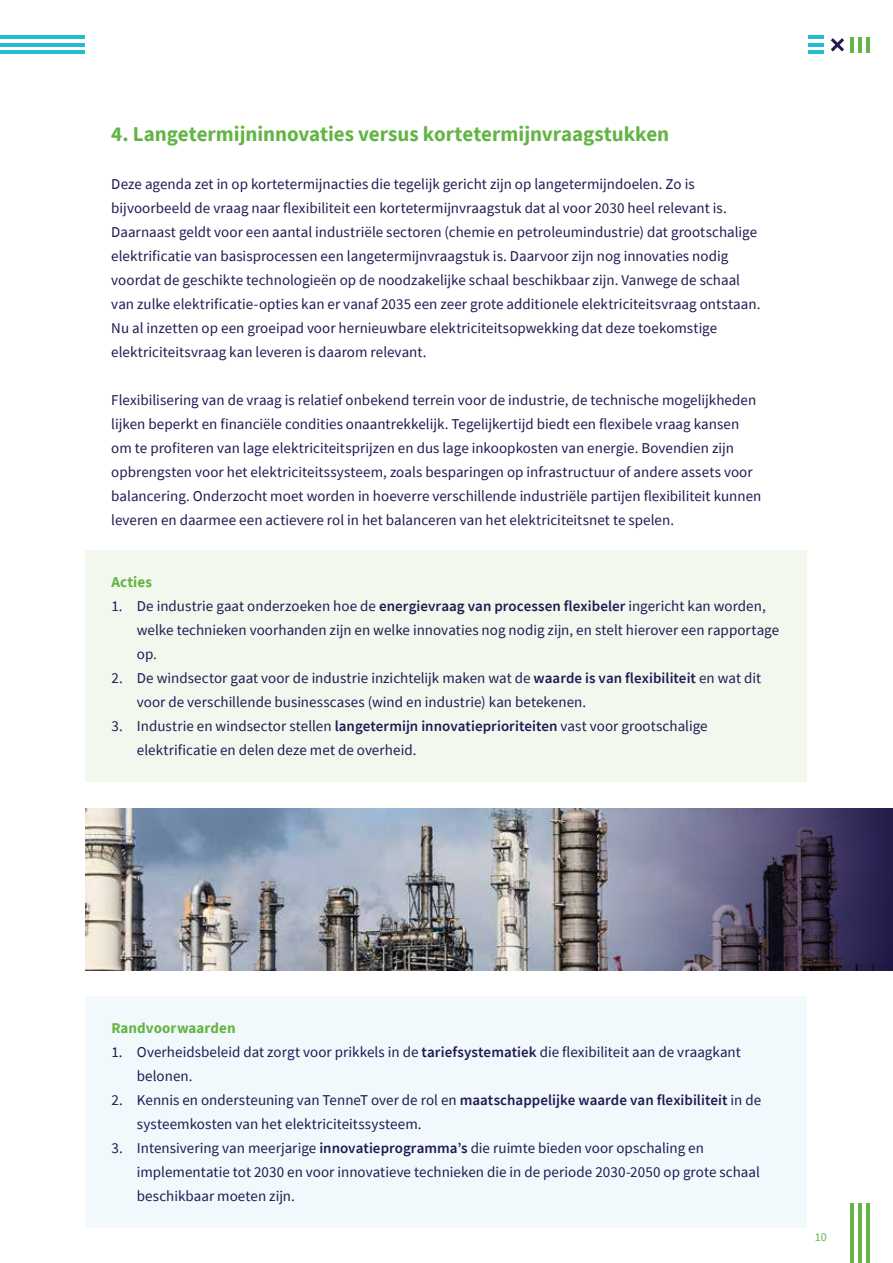
<style>
.page{position:relative;width:893px;height:1263px;background:#fff}
.page>*{position:absolute;margin:0;border:0;box-sizing:border-box;transform-origin:0 0}
.t1{font:700 21px "Source Sans Pro";color:#64b445}
.t2{font:15px/24px "Source Sans Pro";color:#221852}
.t3{font:700 15px "Source Sans Pro";letter-spacing:.005em;color:#64b445}
.t4{font:12px "Source Sans Pro";color:#64b445}
.s1{font-weight:600}
</style>
<div class="page">
<hr style="left:851px;top:37px;width:3px;height:15px;background:#64b445">
<hr style="left:859px;top:37px;width:3px;height:15px;background:#64b445">
<hr style="left:867px;top:37px;width:3px;height:15px;background:#64b445">
<hr style="left:808px;top:51px;width:15px;height:3px;background:#24b9d5">
<hr style="left:808px;top:43px;width:15px;height:3px;background:#24b9d5">
<hr style="left:808px;top:35px;width:15px;height:3px;background:#24b9d5">
<svg style="left:831px;top:38px;width:13px;height:13px"></svg>
<hr style="left:0;top:51px;width:85px;height:3px;background:#24b9d5">
<hr style="left:0;top:43px;width:85px;height:3px;background:#24b9d5">
<hr style="left:0;top:35px;width:85px;height:3px;background:#24b9d5">
<hr style="left:851px;top:1203px;width:3px;height:60px;background:#64b445">
<hr style="left:859px;top:1203px;width:3px;height:60px;background:#64b445">
<hr style="left:867px;top:1203px;width:3px;height:60px;background:#64b445">
<div style="left:86px;top:996px;width:721px;height:232px;background:#f1f9fc"></div>
<div style="left:86px;top:550px;width:721px;height:232px;background:#f3f8ef"></div>
<img style="left:86px;top:809px;width:114px;height:162px">
<img style="left:200px;top:809px;width:693px;height:162px">
<h1 class="t1" style="left:111px;top:120px;width:559px">4. Langetermijninnovaties versus kortetermijnvraagstukken</h1>
<p class="t2" style="left:111px;top:172px;width:651px">Deze agenda zet in op kortetermijnacties die tegelijk gericht zijn op langetermijndoelen. Zo is bijvoorbeeld de vraag naar flexibiliteit een kortetermijnvraagstuk dat al voor 2030 heel relevant is.<br>Daarnaast geldt voor een aantal industriële sectoren (chemie en petroleumindustrie) dat grootschalige elektrificatie van basisprocessen een langetermijnvraagstuk is. Daarvoor zijn nog innovaties nodig voordat de geschikte technologieën op de noodzakelijke schaal beschikbaar zijn. Vanwege de schaal van zulke elektrificatie-opties kan er vanaf 2035 een zeer grote additionele elektriciteitsvraag ontstaan.<br>Nu al inzetten op een groeipad voor hernieuwbare elektriciteitsopwekking dat deze toekomstige elektriciteitsvraag kan leveren is daarom relevant.</p>
<p class="t2" style="left:111px;top:388px;width:652px">Flexibilisering van de vraag is relatief onbekend terrein voor de industrie, de technische mogelijkheden lijken beperkt en financiële condities onaantrekkelijk. Tegelijkertijd biedt een flexibele vraag kansen om te profiteren van lage elektriciteitsprijzen en dus lage inkoopkosten van energie. Bovendien zijn opbrengsten voor het elektriciteitssysteem, zoals besparingen op infrastructuur of andere assets voor balancering. Onderzocht moet worden in hoeverre verschillende industriële partijen flexibiliteit kunnen leveren en daarmee een actievere rol in het balanceren van het elektriciteitsnet te spelen.</p>
<p class="t3" style="left:111px;top:572px;width:42px">Acties</p>
<p class="t2" style="left:137px;top:594px;width:644px;text-indent:-26px">1. De industrie gaat onderzoeken hoe de <span class="s1">energievraag van processen flexibeler</span> ingericht kan worden, welke technieken voorhanden zijn en welke innovaties nog nodig zijn, en stelt hierover een rapportage op.</p>
<p class="t2" style="left:137px;top:666px;width:626px;text-indent:-26px">2. De windsector gaat voor de industrie inzichtelijk maken wat de <span class="s1">waarde is van flexibiliteit</span> en wat dit voor de verschillende businesscases (wind en industrie) kan betekenen.</p>
<p class="t2" style="left:137px;top:714px;width:572px;text-indent:-26px">3. Industrie en windsector stellen <span class="s1">langetermijn innovatieprioriteiten</span> vast voor grootschalige elektrificatie en delen deze met de overheid.</p>
<p class="t3" style="left:111px;top:1018px;width:126px">Randvoorwaarden</p>
<p class="t2" style="left:137px;top:1040px;width:605px;text-indent:-26px">1. Overheidsbeleid dat zorgt voor prikkels in de <span class="s1">tariefsystematiek</span> die flexibiliteit aan de vraagkant belonen.</p>
<p class="t2" style="left:137px;top:1088px;width:626px;text-indent:-26px">2. Kennis en ondersteuning van TenneT over de rol en <span class="s1">maatschappelijke waarde van flexibiliteit</span> in de systeemkosten van het elektriciteitssysteem.</p>
<p class="t2" style="left:137px;top:1136px;width:624px;text-indent:-26px">3. Intensivering van meerjarige <span class="s1">innovatieprogramma’s</span> die ruimte bieden voor opschaling en implementatie tot 2030 en voor innovatieve technieken die in de periode 2030-2050 op grote schaal beschikbaar moeten zijn.</p>
<p class="t4" style="left:815px;top:1229px;width:13px">10</p>
</div>
